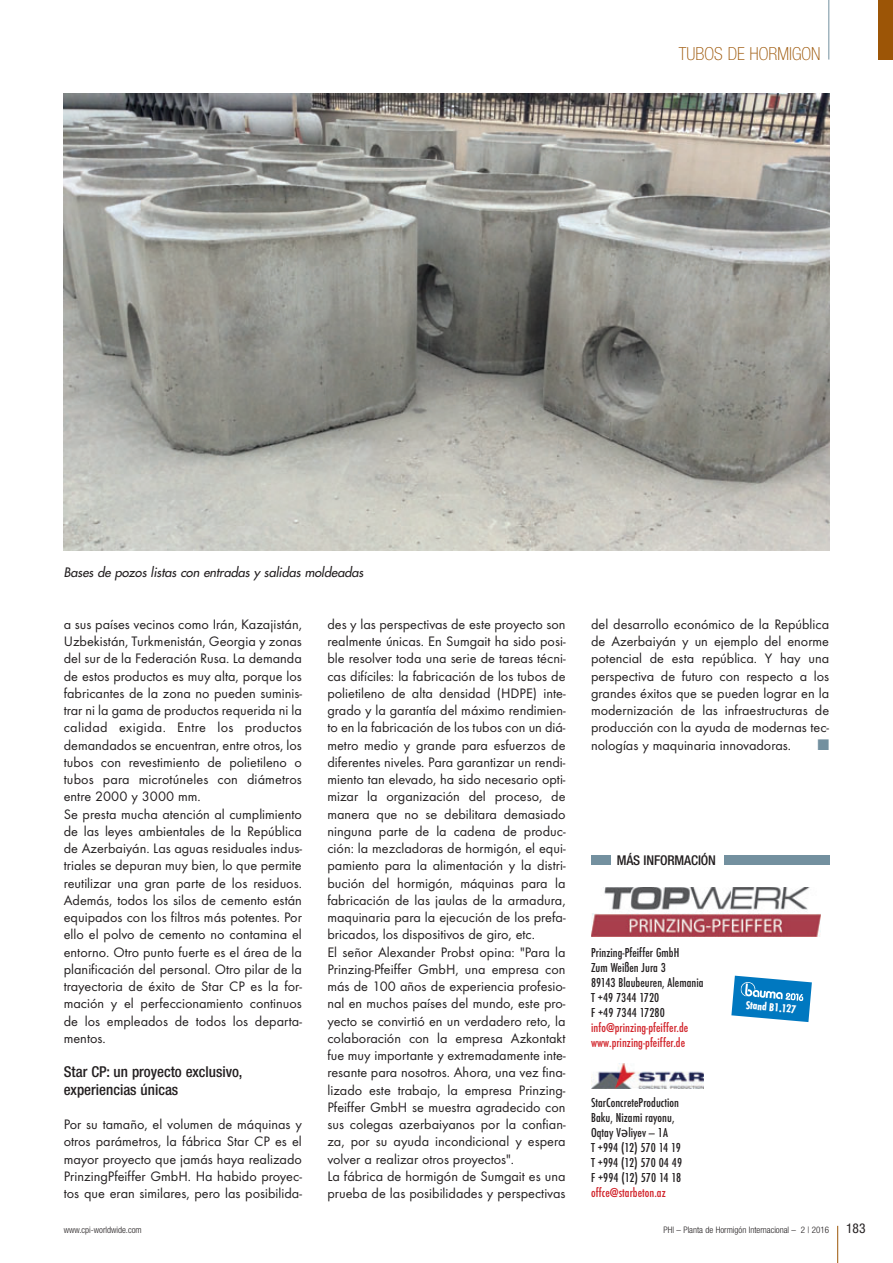
<style>
.page{position:relative;width:893px;height:1263px;background:#fff}
.page>*{position:absolute;margin:0;border:0;box-sizing:border-box;transform-origin:0 0}
.t1{font:100 condensed 18px "Helvetica Neue";color:#9c5506}
.t2{font:500 condensed 15px/17.2px "Helvetica Neue";color:#231f20}
.t3{font:14.25px/17.2px "Futura T";color:#231f20}
.t4{font:14.25px "European Pi Three";color:#73909f}
.t5{font:500 condensed 13.5px/15px "Futura T";letter-spacing:.005em;color:#231f20}
.t6{font:500 condensed 13.5px/15px "Futura T";letter-spacing:.005em;color:#d1232a}
.t7{font:500 condensed 13.5px "Helvetica Neue";letter-spacing:-.01em;color:#231f20}
.t8{font:condensed 13.5px "Helvetica Neue";color:#231f20}
.t9{font:italic 12.75px "Futura";color:#231f20}
.t10{font:700 condensed 12px "Futura T";color:#fff}
.t11{font:300 condensed 9px "Helvetica Neue";color:#231f20}
.s1{font-family:"Lucida Grande";font-weight:400;font-stretch:normal}
</style>
<div class="page">
<hr style="left:837px;top:1226px;width:1px;height:37px;background:#9c5506">
<hr style="left:828px;top:0;width:1px;height:60px;background:#73909f">
<div style="left:878px;top:0;width:15px;height:60px;background:#9c5506"></div>
<img style="left:591px;top:887px;width:229px;height:49px">
<div style="left:591px;top:855px;width:19px;height:10px;background:#73909f"></div>
<div style="left:724px;top:855px;width:105px;height:10px;background:#73909f"></div>
<img style="left:64px;top:94px;width:765px;height:456px">
<img style="left:591px;top:1063px;width:112px;height:25px">
<svg style="left:731px;top:976px;width:81px;height:46px"></svg>
<p class="t9" style="left:64px;top:566px;width:303px">Bases de pozos listas con entradas y salidas moldeadas</p>
<p class="t1" style="left:679px;top:47px;width:143px">TUBOS DE HORMIGON</p>
<p class="t3" style="left:64px;top:617px;width:240px">a sus países vecinos como Irán, Kazajistán, Uzbekistán, Turkmenistán, Georgia y zonas del sur de la Federación Rusa. La demanda de estos productos es muy alta, porque los fabricantes de la zona no pueden suminis&shy;trar ni la gama de productos requerida ni la calidad exigida. Entre los productos demandados se encuentran, entre otros, los tubos con revestimiento de polietileno o tubos para microtúneles con diámetros entre 2000 y 3000 mm.<br>Se presta mucha atención al cumplimiento de las leyes ambientales de la República de Azerbaiyán. Las aguas residuales indus&shy;triales se depuran muy bien, lo que permite reutilizar una gran parte de los residuos.<br>Además, todos los silos de cemento están equipados con los filtros más potentes. Por ello el polvo de cemento no contamina el entorno. Otro punto fuerte es el área de la planificación del personal. Otro pilar de la trayectoria de éxito de Star CP es la for&shy;mación y el perfeccionamiento continuos de los empleados de todos los departa&shy;mentos.</p>
<p class="t2" style="left:64px;top:1065px;width:180px">Star CP: un proyecto exclusivo, experiencias únicas</p>
<p class="t3" style="left:64px;top:1117px;width:240px;text-align:justify">Por su tamaño, el volumen de máquinas y otros parámetros, la fábrica Star CP es el mayor proyecto que jamás haya realizado PrinzingPfeiffer GmbH. Ha habido proyec&shy;tos que eran similares, pero las posibilida-</p>
<p class="t3" style="left:327px;top:617px;width:240px">des y las perspectivas de este proyecto son realmente únicas. En Sumgait ha sido posi&shy;ble resolver toda una serie de tareas técni&shy;cas difíciles: la fabricación de los tubos de polietileno de alta densidad (HDPE) inte&shy;grado y la garantía del máximo rendimien&shy;to en la fabricación de los tubos con un diá&shy;metro medio y grande para esfuerzos de diferentes niveles. Para garantizar un rendi&shy;miento tan elevado, ha sido necesario opti&shy;mizar la organización del proceso, de manera que no se debilitara demasiado ninguna parte de la cadena de produc&shy;ción: la mezcladoras de hormigón, el equi&shy;pamiento para la alimentación y la distri&shy;bución del hormigón, máquinas para la fabricación de las jaulas de la armadura, maquinaria para la ejecución de los prefa&shy;bricados, los dispositivos de giro, etc.<br>El señor Alexander Probst opina: "Para la Prinzing-Pfeiffer GmbH, una empresa con más de 100 años de experiencia profesio&shy;nal en muchos países del mundo, este pro&shy;yecto se convirtió en un verdadero reto, la colaboración con la empresa Azkontakt fue muy importante y extremadamente inte&shy;resante para nosotros. Ahora, una vez fina&shy;lizado este trabajo, la empresa Prinzing-Pfeiffer GmbH se muestra agradecido con sus colegas azerbaiyanos por la confian&shy;za, por su ayuda incondicional y espera volver a realizar otros proyectos".<br>La fábrica de hormigón de Sumgait es una prueba de las posibilidades y perspectivas</p>
<p class="t3" style="left:591px;top:617px;width:240px;text-align:justify">del desarrollo económico de la República de Azerbaiyán y un ejemplo del enorme potencial de esta república. Y hay una perspectiva de futuro con respecto a los grandes éxitos que se pueden lograr en la modernización de las infraestructuras de producción con la ayuda de modernas tec&shy;nologías y maquinaria innovadoras.</p>
<p class="t4" style="left:817px;top:736px;width:13px">-</p>
<p class="t7" style="left:617px;top:855px;width:101px">MÁS INFORMACIÓN</p>
<p class="t5" style="left:591px;top:946px;width:114px">Prinzing-Pfeiffer GmbH<br>Zum Weißen Jura 3<br>89143 Blaubeuren, Alemania<br>T +49 7344 1720<br>F +49 7344 17280</p>
<p class="t6" style="left:591px;top:1021px;width:99px">info@prinzing-pfeiffer.de www.prinzing-pfeiffer.de</p>
<p class="t10" style="left:746px;top:1000px;width:52px;rotate:5deg">Stand B1.127</p>
<p class="t5" style="left:591px;top:1096px;width:93px">StarConcreteProduction<br>Baku, Nizami rayonu,<br>Oqtay V<span class="s1">ә</span>liyev — 1A<br>T +994 (12) 570 14 19<br>T +994 (12) 570 04 49<br>F +994 (12) 570 14 18</p>
<p class="t6" style="left:591px;top:1186px;width:76px">offce@starbeton.az</p>
<p class="t11" style="left:64px;top:1226px;width:79px">www.cpi-worldwide.com</p>
<p class="t11" style="left:663px;top:1226px;width:167px">PHI – Planta de Hormigón Internacional – 2 | 2016</p>
<p class="t8" style="left:846px;top:1223px;width:21px">183</p>
</div>
